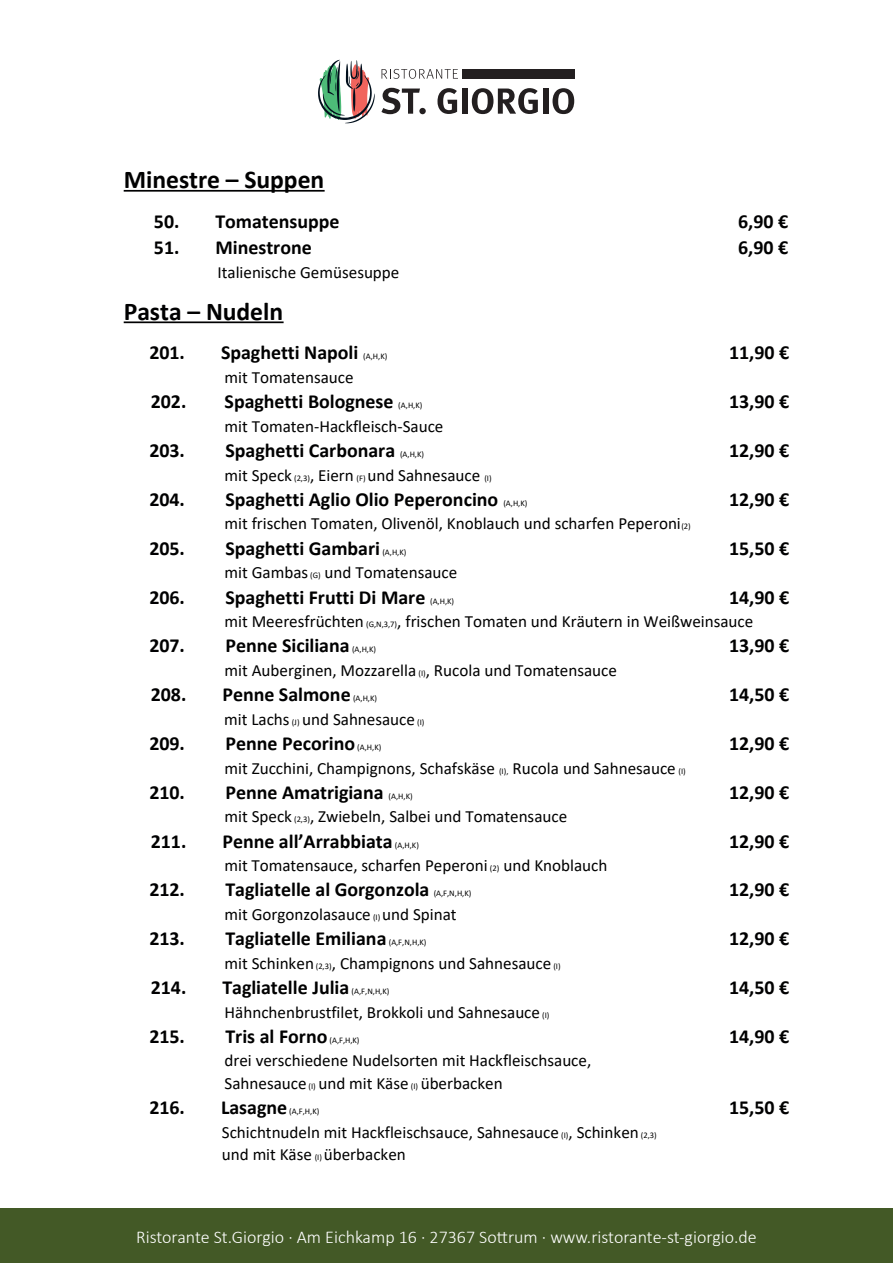
<style>
.page{position:relative;width:893px;height:1263px;background:#fff}
.page>*{position:absolute;margin:0;border:0;box-sizing:border-box;transform-origin:0 0}
.t1{font:700 25.65px "Calibri";color:#000001}
.t2{font:700 19.95px "Calibri";color:#000001}
.t3{font:300 18px "Calibri";color:#fff}
.t4{font:17.1px/22.5px "Calibri";color:#000001}
.t5{font:8.55px "Calibri";color:#000001}
.s1{font-size:8.55px}
</style>
<div class="page">
<svg style="left:318px;top:60px;width:57px;height:63px"></svg>
<svg style="left:381px;top:88px;width:39px;height:26px"></svg>
<div style="left:419px;top:108px;width:7px;height:6px;background:#231f20;border-radius:50%"></div>
<svg style="left:437px;top:88px;width:20px;height:26px"></svg>
<div style="left:462px;top:89px;width:5px;height:25px;background:#231f20"></div>
<svg style="left:472px;top:88px;width:66px;height:26px"></svg>
<div style="left:543px;top:89px;width:5px;height:25px;background:#231f20"></div>
<svg style="left:552px;top:88px;width:22px;height:26px"></svg>
<svg style="left:382px;top:69px;width:76px;height:10px"></svg>
<div style="left:462px;top:69px;width:112px;height:10px;background:#231f20"></div>
<hr style="left:124px;top:190px;width:201px;height:2px;background:#000001">
<hr style="left:124px;top:321px;width:160px;height:2px;background:#000001">
<div style="left:0;top:1209px;width:893px;height:54px;background:#435926"></div>
<h1 class="t1" style="left:124px;top:170px;width:202px">Minestre – Suppen</h1>
<p class="t2" style="left:154px;top:214px;width:27px">50.</p>
<p class="t2" style="left:215px;top:214px;width:126px">Tomatensuppe</p>
<p class="t2" style="left:738px;top:214px;width:51px">6,90 €</p>
<p class="t2" style="left:154px;top:240px;width:27px">51.</p>
<p class="t2" style="left:215px;top:240px;width:98px">Minestrone</p>
<p class="t2" style="left:738px;top:240px;width:51px">6,90 €</p>
<p class="t4" style="left:218px;top:262px;width:183px">Italienische Gemüsesuppe</p>
<h1 class="t1" style="left:124px;top:302px;width:161px">Pasta – Nudeln</h1>
<p class="t2" style="left:149px;top:345px;width:37px">201.</p>
<p class="t2" style="left:221px;top:345px;width:139px">Spaghetti Napoli</p>
<p class="t5" style="left:363px;top:353px;width:26px">(A,H,K)</p>
<p class="t2" style="left:729px;top:345px;width:62px">11,90 €</p>
<p class="t4" style="left:225px;top:367px;width:130px">mit Tomatensauce</p>
<p class="t2" style="left:151px;top:394px;width:37px">202.</p>
<p class="t2" style="left:225px;top:394px;width:170px">Spaghetti Bolognese</p>
<p class="t5" style="left:398px;top:402px;width:26px">(A,H,K)</p>
<p class="t2" style="left:729px;top:394px;width:62px">13,90 €</p>
<p class="t4" style="left:225px;top:416px;width:220px">mit Tomaten-Hackfleisch-Sauce</p>
<p class="t2" style="left:149px;top:443px;width:37px">203.</p>
<p class="t2" style="left:225px;top:443px;width:171px">Spaghetti Carbonara</p>
<p class="t5" style="left:400px;top:451px;width:26px">(A,H,K)</p>
<p class="t2" style="left:729px;top:443px;width:62px">12,90 €</p>
<p class="t4" style="left:225px;top:465px;width:269px">mit Speck <span class="s1">(2,3)</span>, Eiern <span class="s1">(F)</span> und Sahnesauce <span class="s1">(I)</span></p>
<p class="t2" style="left:149px;top:492px;width:37px">204.</p>
<p class="t2" style="left:225px;top:492px;width:274px">Spaghetti Aglio Olio Peperoncino</p>
<p class="t5" style="left:503px;top:500px;width:26px">(A,H,K)</p>
<p class="t2" style="left:729px;top:492px;width:62px">12,90 €</p>
<p class="t4" style="left:225px;top:514px;width:468px">mit frischen Tomaten, Olivenöl, Knoblauch und scharfen Peperoni<span class="s1">(2)</span></p>
<p class="t2" style="left:149px;top:541px;width:37px">205.</p>
<p class="t2" style="left:225px;top:541px;width:156px">Spaghetti Gambari</p>
<p class="t5" style="left:382px;top:548px;width:26px">(A,H,K)</p>
<p class="t2" style="left:729px;top:541px;width:62px">15,50 €</p>
<p class="t4" style="left:225px;top:562px;width:234px">mit Gambas <span class="s1">(G)</span> und Tomatensauce</p>
<p class="t2" style="left:149px;top:590px;width:37px">206.</p>
<p class="t2" style="left:225px;top:590px;width:201px">Spaghetti Frutti Di Mare</p>
<p class="t5" style="left:430px;top:597px;width:26px">(A,H,K)</p>
<p class="t2" style="left:729px;top:590px;width:62px">14,90 €</p>
<p class="t4" style="left:225px;top:611px;width:530px">mit Meeresfrüchten <span class="s1">(G,N,3,7)</span>, frischen Tomaten und Kräutern in Weißweinsauce</p>
<p class="t2" style="left:149px;top:638px;width:37px">207.</p>
<p class="t2" style="left:225px;top:638px;width:126px">Penne Siciliana</p>
<p class="t5" style="left:352px;top:646px;width:26px">(A,H,K)</p>
<p class="t2" style="left:729px;top:638px;width:62px">13,90 €</p>
<p class="t4" style="left:225px;top:660px;width:394px">mit Auberginen, Mozzarella <span class="s1">(I)</span>, Rucola und Tomatensauce</p>
<p class="t2" style="left:151px;top:687px;width:37px">208.</p>
<p class="t2" style="left:222px;top:687px;width:130px">Penne Salmone</p>
<p class="t5" style="left:353px;top:695px;width:26px">(A,H,K)</p>
<p class="t2" style="left:729px;top:687px;width:62px">14,50 €</p>
<p class="t4" style="left:224px;top:709px;width:202px">mit Lachs <span class="s1">(J)</span> und Sahnesauce <span class="s1">(I)</span></p>
<p class="t2" style="left:149px;top:736px;width:37px">209.</p>
<p class="t2" style="left:225px;top:736px;width:131px">Penne Pecorino</p>
<p class="t5" style="left:357px;top:744px;width:26px">(A,H,K)</p>
<p class="t2" style="left:729px;top:736px;width:62px">12,90 €</p>
<p class="t4" style="left:225px;top:758px;width:463px">mit Zucchini, Champignons, Schafskäse <span class="s1">(I),</span> Rucola und Sahnesauce <span class="s1">(I)</span></p>
<p class="t2" style="left:149px;top:785px;width:37px">210.</p>
<p class="t2" style="left:225px;top:785px;width:160px">Penne Amatrigiana</p>
<p class="t5" style="left:389px;top:793px;width:26px">(A,H,K)</p>
<p class="t2" style="left:729px;top:785px;width:62px">12,90 €</p>
<p class="t4" style="left:225px;top:806px;width:344px">mit Speck <span class="s1">(2,3)</span>, Zwiebeln, Salbei und Tomatensauce</p>
<p class="t2" style="left:151px;top:834px;width:37px">211.</p>
<p class="t2" style="left:222px;top:834px;width:172px">Penne all’Arrabbiata</p>
<p class="t5" style="left:395px;top:841px;width:26px">(A,H,K)</p>
<p class="t2" style="left:729px;top:834px;width:62px">12,90 €</p>
<p class="t4" style="left:224px;top:855px;width:385px">mit Tomatensauce, scharfen Peperoni <span class="s1">(2)</span> und Knoblauch</p>
<p class="t2" style="left:149px;top:882px;width:37px">212.</p>
<p class="t2" style="left:225px;top:882px;width:205px">Tagliatelle al Gorgonzola</p>
<p class="t5" style="left:434px;top:890px;width:39px">(A,F,N,H,K)</p>
<p class="t2" style="left:729px;top:882px;width:62px">12,90 €</p>
<p class="t4" style="left:225px;top:904px;width:233px">mit Gorgonzolasauce <span class="s1">(I)</span> und Spinat</p>
<p class="t2" style="left:149px;top:931px;width:37px">213.</p>
<p class="t2" style="left:225px;top:931px;width:163px">Tagliatelle Emiliana</p>
<p class="t5" style="left:389px;top:939px;width:39px">(A,F,N,H,K)</p>
<p class="t2" style="left:729px;top:931px;width:62px">12,90 €</p>
<p class="t4" style="left:225px;top:953px;width:338px">mit Schinken <span class="s1">(2,3)</span>, Champignons und Sahnesauce <span class="s1">(I)</span></p>
<p class="t2" style="left:151px;top:980px;width:37px">214.</p>
<p class="t2" style="left:222px;top:980px;width:128px">Tagliatelle Julia</p>
<p class="t5" style="left:352px;top:988px;width:39px">(A,F,N,H,K)</p>
<p class="t2" style="left:729px;top:980px;width:62px">14,50 €</p>
<p class="t4" style="left:225px;top:1002px;width:326px">Hähnchenbrustfilet, Brokkoli und Sahnesauce <span class="s1">(I)</span></p>
<p class="t2" style="left:149px;top:1029px;width:37px">215.</p>
<p class="t2" style="left:225px;top:1029px;width:103px">Tris al Forno</p>
<p class="t5" style="left:329px;top:1036px;width:32px">(A,F,H,K)</p>
<p class="t2" style="left:729px;top:1029px;width:62px">14,90 €</p>
<p class="t4" style="left:225px;top:1051px;width:368px">drei verschiedene Nudelsorten mit Hackfleischsauce,<br>Sahnesauce <span class="s1">(I)</span> und mit Käse <span class="s1">(I)</span> überbacken</p>
<p class="t2" style="left:149px;top:1100px;width:37px">216.</p>
<p class="t2" style="left:221px;top:1100px;width:68px">Lasagne</p>
<p class="t5" style="left:289px;top:1108px;width:32px">(A,F,H,K)</p>
<p class="t2" style="left:729px;top:1100px;width:62px">15,50 €</p>
<p class="t4" style="left:222px;top:1122px;width:436px">Schichtnudeln mit Hackfleischsauce, Sahnesauce <span class="s1">(I)</span>, Schinken <span class="s1">(2,3) </span>und mit Käse <span class="s1">(I)</span> überbacken</p>
<p class="t3" style="left:136px;top:1226px;width:622px">Ristorante St.Giorgio · Am Eichkamp 16 · 27367 Sottrum · www.ristorante-st-giorgio.de</p>
</div>
